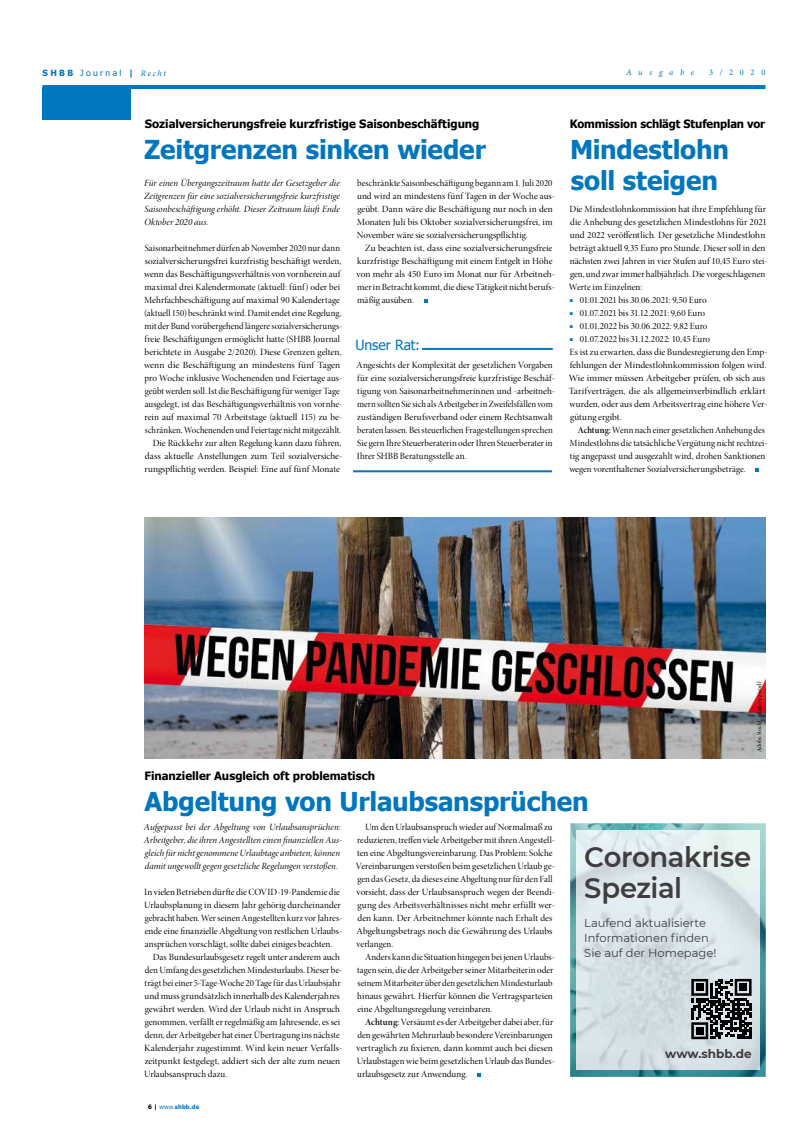
<style>
.page{position:relative;width:808px;height:1134px;background:#fff}
.page>*{position:absolute;margin:0;border:0;box-sizing:border-box;transform-origin:0 0}
.t1{font:600 28px/31px "Montserrat";letter-spacing:-.015em;color:#3e3d40}
.t2{font:700 26px/31px "Tahoma";letter-spacing:-.01em;color:#0076bd}
.t3{font:14px "Tahoma";letter-spacing:-.005em;color:#0076bd}
.t4{font:700 12px "Montserrat";color:#3e3d40}
.t5{font:700 11.5px "Tahoma";letter-spacing:-.005em;color:#000}
.t6{font:11.5px/15px "Montserrat";color:#3e3d40}
.t7{font:9.5px/13px "Minion Pro Disp";color:#000}
.t8{font:9.5px/13px "Minion Pro It Disp";letter-spacing:.005em;color:#000}
.t9{font:9.5px/13px "Minion Pro Disp";color:#000;scale:1.04 1}
.t10{font:8.5px "Tahoma";letter-spacing:.275em;color:#0076bd}
.t11{font:italic 8.5px "Minion Pro";letter-spacing:.78em;color:#0076bd}
.t12{font:8.5px "Minion Pro";color:#0076bd}
.t13{font:6px "Minion Pro Disp";letter-spacing:.015em;color:#000}
.t14{font:700 6px "Tahoma";letter-spacing:.02em;color:#0076bd}
.s1{font-weight:700}
.s2{font-family:"Minion Pro";font-style:italic}
.s3{font-family:"Minion Pro";font-weight:600;color:#0076bd}
.s4{font-family:"Minion Pro Semibold Disp"}
.s5{color:#000}
.s6{font-weight:400}
</style>
<div class="page">
<hr style="left:43px;top:85px;width:722px;height:4px;background:#0076bd">
<div style="left:43px;top:87px;width:88px;height:33px;background:#0076bd"></div>
<hr style="left:353px;top:470px;width:199px;height:2px;background:#0076bd">
<hr style="left:356px;top:348px;width:197px;height:2px;background:#0076bd">
<div style="left:350px;top:339px;width:72px;height:13px;background:#fff"></div>
<svg style="left:755px;top:468px;width:4px;height:4px"></svg>
<svg style="left:477px;top:1073px;width:4px;height:4px"></svg>
<img style="left:145px;top:518px;width:620px;height:240px">
<svg style="left:424px;top:299px;width:4px;height:4px"></svg>
<img style="left:570px;top:823px;width:196px;height:254px">
<img style="left:576px;top:830px;width:183px;height:240px">
<svg style="left:691px;top:979px;width:60px;height:60px;background:#54585a"></svg>
<div style="left:696px;top:984px;width:7px;height:7px;background:#000"></div>
<div style="left:739px;top:984px;width:8px;height:7px;background:#000"></div>
<div style="left:696px;top:1027px;width:7px;height:7px;background:#000"></div>
<p class="t10" style="left:43px;top:67px;width:125px"><span class="s1">SHBB</span> Journal <span class="s1">|</span> <span class="s2">Recht</span></p>
<p class="t11" style="left:626px;top:67px;width:70px">Ausgabe</p>
<p class="t12" style="left:709px;top:68px;width:58px">3/2020</p>
<p class="t5" style="left:145px;top:116px;width:336px">Sozialversicherungsfreie kurzfristige Saisonbeschäftigung</p>
<h2 class="t2" style="left:144px;top:132px;width:343px">Zeitgrenzen sinken wieder</h2>
<p class="t8" style="left:144px;top:177px;width:197px;text-align:justify">Für einen Übergangszeitraum hatte der Gesetzgeber die Zeitgrenzen für eine sozialversicherungsfreie kurzfristige Saisonbeschäftigung erhöht. Dieser Zeitraum läuft Ende Oktober 2020 aus.</p>
<p class="t7" style="left:144px;top:242px;width:200px;text-align:right">Saisonarbeitnehmer dürfen ab November 2020 nur dann sozialversicherungsfrei kurzfristig beschäftigt werden, wenn das Beschäftigungsverhältnis von vornherein auf maximal drei Kalendermonate (aktuell: fünf) oder bei Mehrfachbeschäftigung auf maximal 90 Kalendertage (aktuell 150) beschränkt wird. Damit endet eine Regelung, mit der Bund vorübergehend längere sozialversicherungs&shy;freie Beschäftigungen ermöglicht hatte (SHBB Journal berichtete in Ausgabe 2/2020). Diese Grenzen gelten, wenn die Beschäftigung an mindestens fünf Tagen pro Woche inklusive Wochenenden und Feiertage aus&shy;geübt werden soll. Ist die Beschäftigung für weniger Tage ausgelegt, ist das Beschäftigungsverhältnis von vornhe&shy;rein auf maximal 70 Arbeitstage (aktuell 115) zu be&shy;schränken, Wochenenden und Feiertage nicht mitgezählt.<br>Die Rückkehr zur alten Regelung kann dazu führen, dass aktuelle Anstellungen zum Teil sozialversiche&shy;rungspflichtig werden. Beispiel: Eine auf fünf Monate</p>
<p class="t7" style="left:357px;top:177px;width:200px">beschränkte Saisonbeschäftigung begann am 1. Juli 2020 und wird an mindestens fünf Tagen in der Woche aus&shy;geübt. Dann wäre die Beschäftigung nur noch in den Monaten Juli bis Oktober sozialversicherungsfrei, im November wäre sie sozialversicherungspflichtig.</p>
<p class="t9" style="left:357px;top:242px;width:192px;text-indent:9px">Zu beachten ist, dass eine sozialversicherungsfreie kurzfristige Beschäftigung mit einem Entgelt in Höhe von mehr als 450 Euro im Monat nur für Arbeitneh&shy;mer in Betracht kommt, die diese Tätigkeit nicht berufs&shy;mäßig ausüben.</p>
<h3 class="t3" style="left:355px;top:335px;width:66px">Unser Rat:</h3>
<p class="t7" style="left:357px;top:359px;width:200px">Angesichts der Komplexität der gesetzlichen Vorgaben für eine sozialversicherungsfreie kurzfristige Beschäf&shy;tigung von Saisonarbeitnehmerinnen und -arbeitneh&shy;mern sollten Sie sich als Arbeitgeber in Zweifelsfällen vom zuständigen Berufsverband oder einem Rechtsanwalt beraten lassen. Bei steuerlichen Fragestellungen sprechen Sie gern Ihre Steuerberaterin oder Ihren Steuerberater in Ihrer SHBB Beratungsstelle an.</p>
<p class="t5" style="left:570px;top:116px;width:197px">Kommission schlägt Stufenplan vor</p>
<h2 class="t2" style="left:570px;top:132px;width:160px">Mindestlohn soll steigen</h2>
<p class="t7" style="left:569px;top:203px;width:200px">Die Mindestlohnkommission hat ihre Empfehlung für die Anhebung des gesetzlichen Mindestlohns für 2021 und 2022 veröffentlich. Der gesetzliche Mindestlohn beträgt aktuell 9,35 Euro pro Stunde. Dieser soll in den nächsten zwei Jahren in vier Stufen auf 10,45 Euro stei&shy;gen, und zwar immer halbjährlich. Die vorgeschlagenen Werte im Einzelnen:</p>
<p class="t7" style="left:569px;top:294px;width:139px"><span class="s3">■</span> 01.01.2021 bis 30.06.2021: 9,50 Euro</p>
<p class="t7" style="left:569px;top:307px;width:137px"><span class="s3">■</span> 01.07.2021 bis 31.12.2021: 9,60 Euro</p>
<p class="t7" style="left:569px;top:320px;width:139px"><span class="s3">■</span> 01.01.2022 bis 30.06.2022: 9,82 Euro</p>
<p class="t7" style="left:569px;top:333px;width:200px"><span class="s3">■</span> 01.07.2022 bis 31.12.2022: 10,45 Euro<br>Es ist zu erwarten, dass die Bundesregierung den Emp&shy;fehlungen der Mindestlohnkommission folgen wird.<br>Wie immer müssen Arbeitgeber prüfen, ob sich aus Tarifverträgen, die als allgemeinverbindlich erklärt wurden, oder aus dem Arbeitsvertrag eine höhere Ver&shy;gütung ergibt.</p>
<p class="t7" style="left:569px;top:424px;width:200px;text-indent:8px"><span class="s4">Achtung:</span> Wenn nach einer gesetzlichen Anhebung des Mindestlohns die tatsächliche Vergütung nicht rechtzei&shy;tig angepasst und ausgezahlt wird, drohen Sanktionen wegen vorenthaltener Sozialversicherungsbeträge.</p>
<p class="t13" style="left:756px;top:752px;width:72px;rotate:-90deg">Adobe Stockl_studio v-zwoelf</p>
<p class="t5" style="left:145px;top:768px;width:232px">Finanzieller Ausgleich oft problematisch</p>
<h2 class="t2" style="left:145px;top:785px;width:446px">Abgeltung von Urlaubsansprüchen</h2>
<p class="t8" style="left:144px;top:820px;width:200px">Aufgepasst bei der Abgeltung von Urlaubsansprüchen:<br>Arbeitgeber, die ihren Angestellten einen finanziellen Aus&shy;gleich für nicht genommene Urlaubtage anbieten, können damit ungewollt gegen gesetzliche Regelungen verstoßen.</p>
<p class="t7" style="left:144px;top:885px;width:200px">In vielen Betrieben dürfte die COVID-19-Pandemie die Urlaubsplanung in diesem Jahr gehörig durcheinander gebracht haben. Wer seinen Angestellten kurz vor Jahres&shy;ende eine finanzielle Abgeltung von restlichen Urlaubs&shy;ansprüchen vorschlägt, sollte dabei einiges beachten.</p>
<p class="t7" style="left:144px;top:950px;width:200px;text-indent:9px">Das Bundesurlaubsgesetz regelt unter anderem auch den Umfang des gesetzlichen Mindesturlaubs. Dieser be&shy;trägt bei einer 5-Tage-Woche 20 Tage für das Urlaubsjahr und muss grundsätzlich innerhalb des Kalenderjahres gewährt werden. Wird der Urlaub nicht in Anspruch genommen, verfällt er regelmäßig am Jahresende, es sei denn, der Arbeitgeber hat einer Übertragung ins nächste Kalenderjahr zugestimmt. Wird kein neuer Verfalls&shy;zeitpunkt festgelegt, addiert sich der alte zum neuen Urlaubsanspruch dazu.</p>
<p class="t14" style="left:148px;top:1103px;width:53px"><span class="s5">6 |</span> <span class="s6">www.</span>shbb.de</p>
<p class="t7" style="left:356px;top:820px;width:201px;text-indent:9px">Um den Urlaubsanspruch wieder auf Normalmaß zu reduzieren, treffen viele Arbeitgeber mit ihren Angestell&shy;ten eine Abgeltungsvereinbarung. Das Problem: Solche Vereinbarungen verstoßen beim gesetzlichen Urlaub ge&shy;gen das Gesetz, da dieses eine Abgeltung nur für den Fall vorsieht, dass der Urlaubsanspruch wegen der Beendi&shy;gung des Arbeitsverhältnisses nicht mehr erfüllt wer&shy;den kann. Der Arbeitnehmer könnte nach Erhalt des Abgeltungsbetrags noch die Gewährung des Urlaubs verlangen.</p>
<p class="t7" style="left:357px;top:950px;width:199px;text-indent:8px">Anders kann die Situation hingegen bei jenen Urlaubs&shy;tagen sein, die der Arbeitgeber seiner Mitarbeiterin oder seinem Mitarbeiter über den gesetzlichen Mindesturlaub hinaus gewährt. Hierfür können die Vertragsparteien eine Abgeltungsregelung vereinbaren.</p>
<p class="t7" style="left:357px;top:1015px;width:200px;text-indent:8px"><span class="s4">Achtung:</span> Versäumt es der Arbeitgeber dabei aber, für den gewährten Mehrurlaub besondere Vereinbarungen vertraglich zu fixieren, dann kommt auch bei diesen Urlaubstagen wie beim gesetzlichen Urlaub das Bundes&shy;urlaubsgesetz zur Anwendung.</p>
<h1 class="t1" style="left:584px;top:841px;width:168px">Coronakrise<br>Spezial</h1>
<p class="t6" style="left:584px;top:915px;width:134px">Laufend aktualisierte<br>Informationen finden<br>Sie auf der Homepage!</p>
<p class="t4" style="left:665px;top:1045px;width:88px">www.shbb.de</p>
</div>
